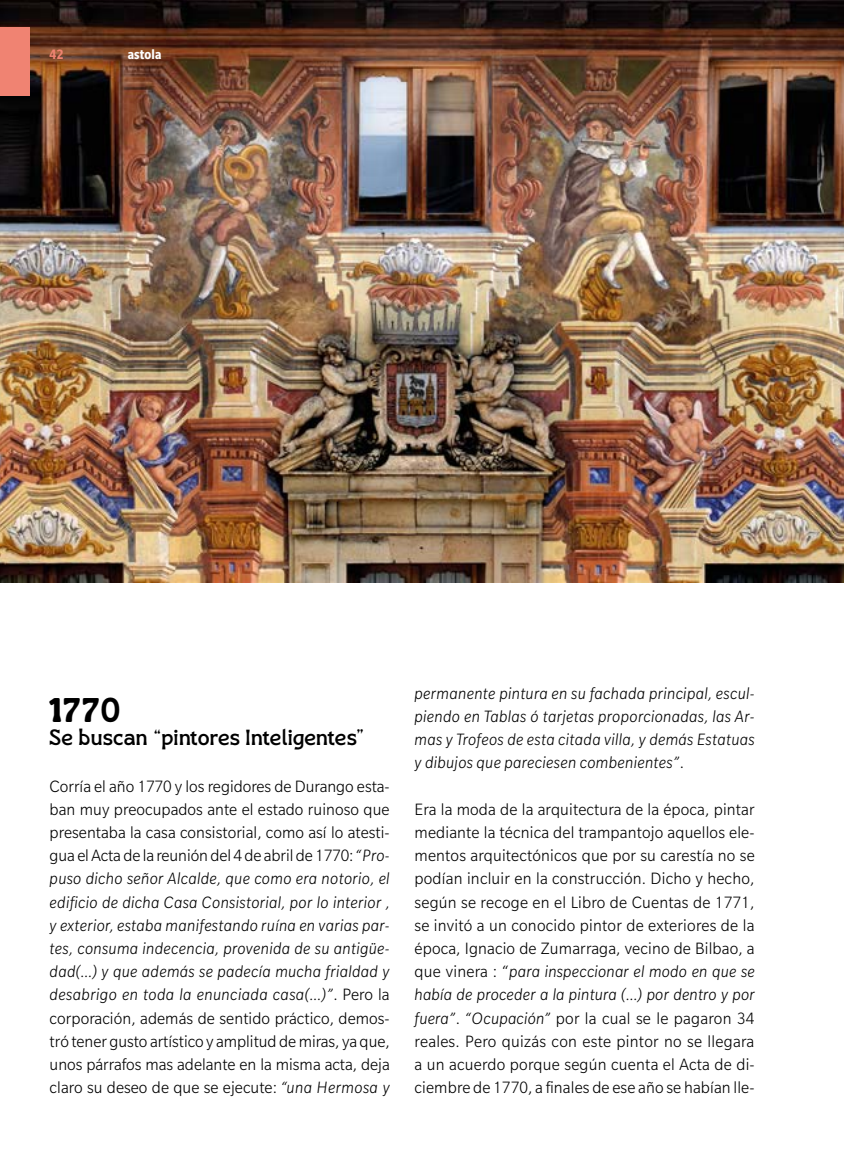
<style>
.page{position:relative;width:844px;height:1166px;background:#fff}
.page>*{position:absolute;margin:0;border:0;box-sizing:border-box;transform-origin:0 0}
.t1{font:35px "Zafrada Bold Round";color:#000}
.t2{font:500 21.88px "Zafrada";letter-spacing:.02em;color:#000}
.t3{font:300 17.85px/23.1px "Slate Pro";letter-spacing:.005em;color:#000;text-align:justify;scale:.96 1}
.t4{font:italic 300 17.85px/23.1px "Slate Pro";letter-spacing:.02em;color:#000;text-align:justify;scale:.96 1}
.t5{font:700 condensed 14.88px "Slate Pro";letter-spacing:.01em;color:#fff}
.t6{font:700 condensed 14.88px "Slate Pro";color:#f08372}
.s1{font-style:italic}
.s2{font-style:normal}
</style>
<div class="page">
<img style="left:0;top:0;width:843px;height:583px">
<div style="left:0;top:28px;width:30px;height:68px;background:#f08372"></div>
<p class="t6" style="left:50px;top:47px;width:15px">42</p>
<p class="t5" style="left:128px;top:47px;width:35px">astola</p>
<h1 class="t1" style="left:50px;top:688px;width:72px">1770</h1>
<p class="t2" style="left:50px;top:724px;width:317px">Se buscan “pintores Inteligentes”</p>
<p class="t3" style="left:50px;top:774px;width:356px">Corría el año 1770 y los regidores de Durango esta&shy;ban muy preocupados ante el estado ruinoso que presentaba la casa consistorial, como así lo atesti&shy;gua el Acta de la reunión del 4 de abril de 1770: <span class="s1">“Pro&shy;puso dicho señor Alcalde, que como era notorio, el edificio de dicha Casa Consistorial, por lo interior , y exterior, estaba manifestando ruína en varias par&shy;tes, consuma indecencia, provenida de su antigüe&shy;dad(…) y que además se padecía mucha frialdad y desabrigo en toda la enunciada casa(…)”</span>. Pero la corporación, además de sentido práctico, demos&shy;tró tener gusto artístico y amplitud de miras, ya que, unos párrafos mas adelante en la misma acta, deja claro su deseo de que se ejecute: <span class="s1">“una Hermosa y</span></p>
<p class="t4" style="left:414px;top:681px;width:355px">permanente pintura en su fachada principal, escul&shy;piendo en Tablas ó tarjetas proporcionadas, las Ar&shy;mas y Trofeos de esta citada villa, y demás Estatuas y dibujos que pareciesen combenientes”<span class="s2">.</span></p>
<p class="t3" style="left:414px;top:797px;width:356px">Era la moda de la arquitectura de la época, pintar mediante la técnica del trampantojo aquellos ele&shy;mentos arquitectónicos que por su carestía no se podían incluir en la construcción. Dicho y hecho, según se recoge en el Libro de Cuentas de 1771, se invitó a un conocido pintor de exteriores de la época, Ignacio de Zumarraga, vecino de Bilbao, a que vinera : “<span class="s1">para inspeccionar el modo en que se había de proceder a la pintura (…) por dentro y por fuera”</span>. <span class="s1">“Ocupación”</span> por la cual se le pagaron 34 reales. Pero quizás con este pintor no se llegara a un acuerdo porque según cuenta el Acta de di&shy;ciembre de 1770, a finales de ese año se habían lle-</p>
</div>
